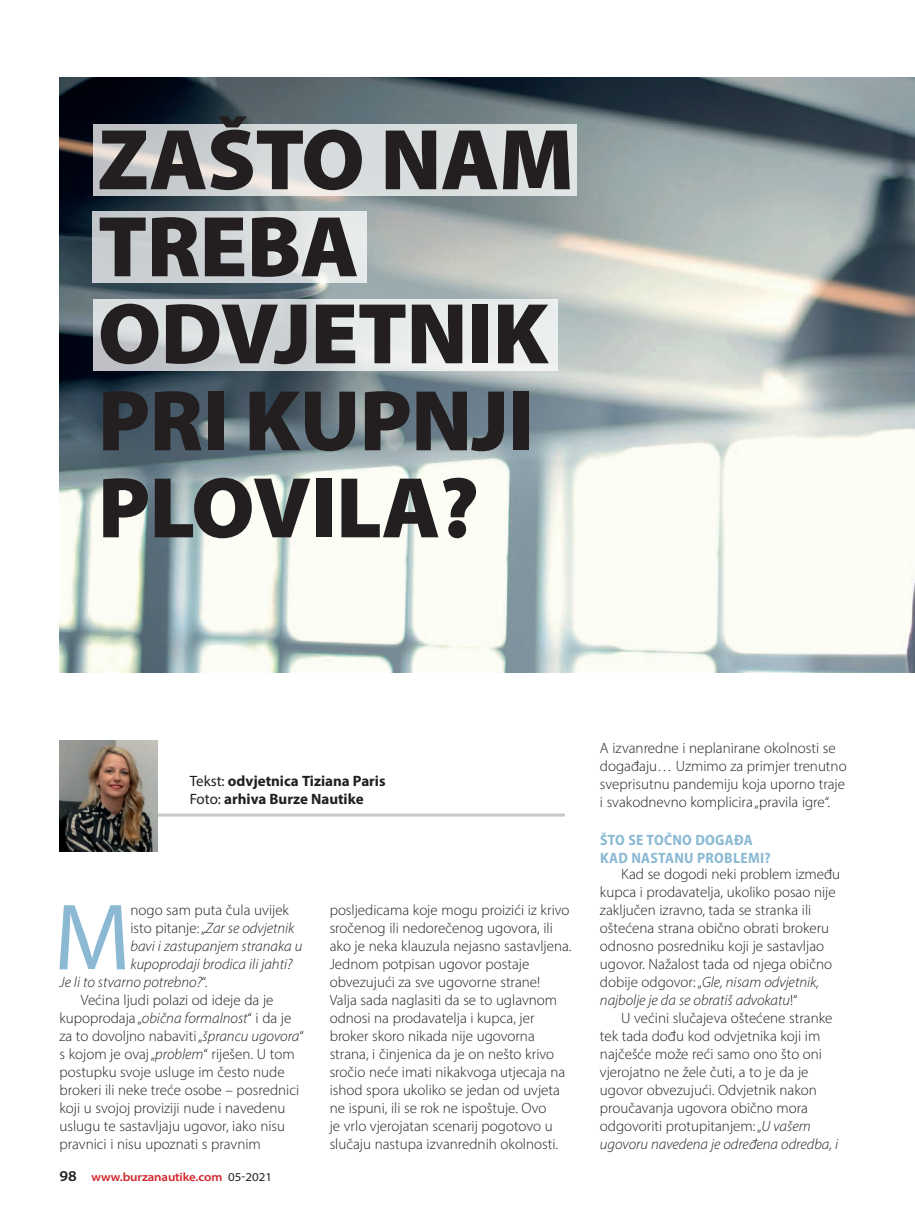
<style>
.page{position:relative;width:915px;height:1227px;background:#fff}
.page>*{position:absolute;margin:0;border:0;box-sizing:border-box;transform-origin:0 0}
.t1{font:95.1px "Myriad Pro";color:#8bb9d4}
.t2{font:900 87px/87px "Myriad Pro";letter-spacing:-.01em;color:#231f20}
.t3{font:300 15px/18px "Myriad Pro";color:#231f20}
.t4{font:italic 300 15px "Myriad Pro";color:#231f20}
.t5{font:700 15px/18px "Myriad Pro";color:#231f20}
.t6{font:700 semi-condensed 15px/18px "Myriad Pro";letter-spacing:.02em;color:#8bb9d4}
.t7{font:600 semi-expanded 12px "Myriad Pro";letter-spacing:-.01em;color:#d1232a}
.s1{font-weight:400}
.s2{font-style:normal}
.s3{font-style:italic}
.s4{font-size:15px;color:#231f20}
.s5{font-weight:400;color:#231f20}
</style>
<div class="page">
<img style="left:59px;top:77px;width:855px;height:595px">
<hr style="left:59px;top:813px;width:505px;height:3px;background:#c7c8ca">
<img style="left:59px;top:740px;width:98px;height:111px">
<div style="left:93px;top:212px;width:273px;height:71px;background:linear-gradient(to right,#c1c6ca,#e9ecec)"></div>
<svg style="left:93px;top:299px;width:464px;height:72px;background:#dce0e1"></svg>
<svg style="left:93px;top:124px;width:483px;height:71px;background:#d6d8d9"></svg>
<h2 class="t2" style="left:98px;top:113px;width:477px">ZAŠTO NAM<br>TREBA<br>ODVJETNIK<br>PRI KUPNJI<br>PLOVILA?</h2>
<p class="t5" style="left:190px;top:771px;width:197px"><span class="s1">Tekst:</span> odvjetnica Tiziana Paris<br><span class="s1">Foto:</span> arhiva Burze Nautike</p>
<h1 class="t1" style="left:54px;top:879px;width:78px">M</h1>
<p class="t3" style="left:130px;top:901px;width:160px">nogo sam puta čula uvijek</p>
<p class="t4" style="left:130px;top:919px;width:165px"><span class="s2">isto pitanje: „</span>Zar se odvjetnik</p>
<p class="t4" style="left:130px;top:937px;width:173px">bavi i zastupanjem stranaka u</p>
<p class="t4" style="left:130px;top:955px;width:163px">kupoprodaji brodica ili jahti?</p>
<p class="t4" style="left:59px;top:973px;width:149px">Je li to stvarno potrebno?<span class="s2">“.</span></p>
<p class="t3" style="left:81px;top:991px;width:194px">Većina ljudi polazi od ideje da je</p>
<p class="t3" style="left:59px;top:1009px;width:233px">kupoprodaja „<span class="s3">obična formalnost</span>“ i da je</p>
<p class="t3" style="left:59px;top:1027px;width:246px">za to dovoljno nabaviti „<span class="s3">šprancu ugovora</span>“</p>
<p class="t3" style="left:59px;top:1045px;width:236px">s kojom je ovaj „<span class="s3">problem</span>“ riješen. U tom</p>
<p class="t3" style="left:59px;top:1063px;width:227px">postupku svoje usluge im često nude</p>
<p class="t3" style="left:59px;top:1081px;width:241px">brokeri ili neke treće osobe – posrednici</p>
<p class="t3" style="left:59px;top:1099px;width:227px">koji u svojoj proviziji nude i navedenu</p>
<p class="t3" style="left:59px;top:1117px;width:227px">uslugu te sastavljaju ugovor, iako nisu</p>
<p class="t3" style="left:59px;top:1135px;width:203px">pravnici i nisu upoznati s pravnim</p>
<p class="t7" style="left:59px;top:1169px;width:214px"><span class="s4">98</span> www.burzanautike.com <span class="s5">05-2021</span></p>
<p class="t3" style="left:329px;top:901px;width:243px">posljedicama koje mogu proizići iz krivo sročenog ili nedorečenog ugovora, ili ako je neka klauzula nejasno sastavljena.<br>Jednom potpisan ugovor postaje obvezujući za sve ugovorne strane!<br>Valja sada naglasiti da se to uglavnom odnosi na prodavatelja i kupca, jer broker skoro nikada nije ugovorna strana, i činjenica da je on nešto krivo sročio neće imati nikakvoga utjecaja na ishod spora ukoliko se jedan od uvjeta ne ispuni, ili se rok ne ispoštuje. Ovo<br>je vrlo vjerojatan scenarij pogotovo u slučaju nastupa izvanrednih okolnosti.</p>
<p class="t3" style="left:599px;top:739px;width:248px">A izvanredne i neplanirane okolnosti se događaju… Uzmimo za primjer trenutno sveprisutnu pandemiju koja uporno traje i svakodnevno komplicira „pravila igre“.</p>
<p class="t6" style="left:600px;top:830px;width:172px">ŠTO SE TOČNO DOGAĐA<br>KAD NASTANU PROBLEMI?</p>
<p class="t3" style="left:599px;top:865px;width:242px;text-indent:21px">Kad se dogodi neki problem između kupca i prodavatelja, ukoliko posao nije zaključen izravno, tada se stranka ili oštećena strana obično obrati brokeru odnosno posredniku koji je sastavljao ugovor. Nažalost tada od njega obično dobije odgovor: „<span class="s3">Gle, nisam odvjetnik, najbolje je da se obratiš advokatu</span>!“</p>
<p class="t3" style="left:599px;top:1009px;width:240px;text-indent:21px">U većini slučajeva oštećene stranke tek tada dođu kod odvjetnika koji im najčešće može reći samo ono što oni vjerojatno ne žele čuti, a to je da je ugovor obvezujući. Odvjetnik nakon proučavanja ugovora obično mora odgovoriti protupitanjem: „<span class="s3">U vašem ugovoru navedena je određena odredba, i</span></p>
</div>
